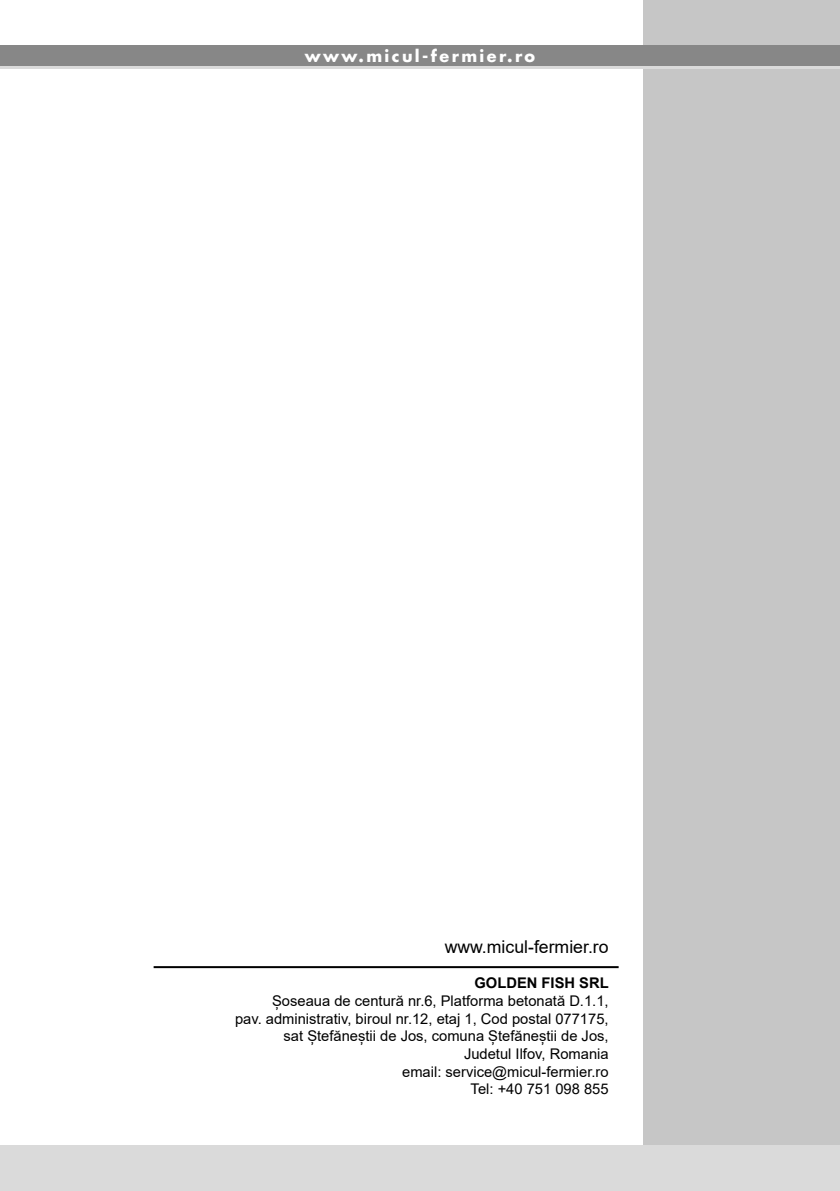
<style>
.page{position:relative;width:840px;height:1191px;background:#fff}
.page>*{position:absolute;margin:0;border:0;box-sizing:border-box;transform-origin:0 0}
.t1{font:17.6px "Arial";color:#000}
.t2{font:700 16px "Futura";letter-spacing:.15em;color:#fff}
.t3{font:14.8px/17.6px "Arial";color:#000;text-align:right}
.t4{font:700 14.8px "Arial";color:#000}
</style>
<div class="page">
<div style="left:642px;top:0;width:197px;height:1191px;background:#c6c6c6"></div>
<div style="left:0;top:45px;width:839px;height:24px;background:#878787"></div>
<hr style="left:0;top:67px;width:839px;height:2px;background:#dadada">
<div style="left:0;top:1145px;width:839px;height:46px;background:#dadada"></div>
<hr style="left:153px;top:966px;width:465px;height:2px;background:#000">
<p class="t2" style="left:305px;top:45px;width:231px">www.micul-fermier.ro</p>
<p class="t1" style="left:444px;top:934px;width:165px">www.micul-fermier.ro</p>
<p class="t4" style="left:474px;top:972px;width:136px">GOLDEN FISH SRL</p>
<p class="t3" style="left:235px;top:991px;width:375px">Șoseaua de centură nr.6, Platforma betonată D.1.1,<br>pav. administrativ, biroul nr.12, etaj 1, Cod postal 077175, sat Ștefăneștii de Jos, comuna Ștefăneștii de Jos, Judetul Ilfov, Romania<br>email: service@micul-fermier.ro<br>Tel: +40 751 098 855</p>
</div>
